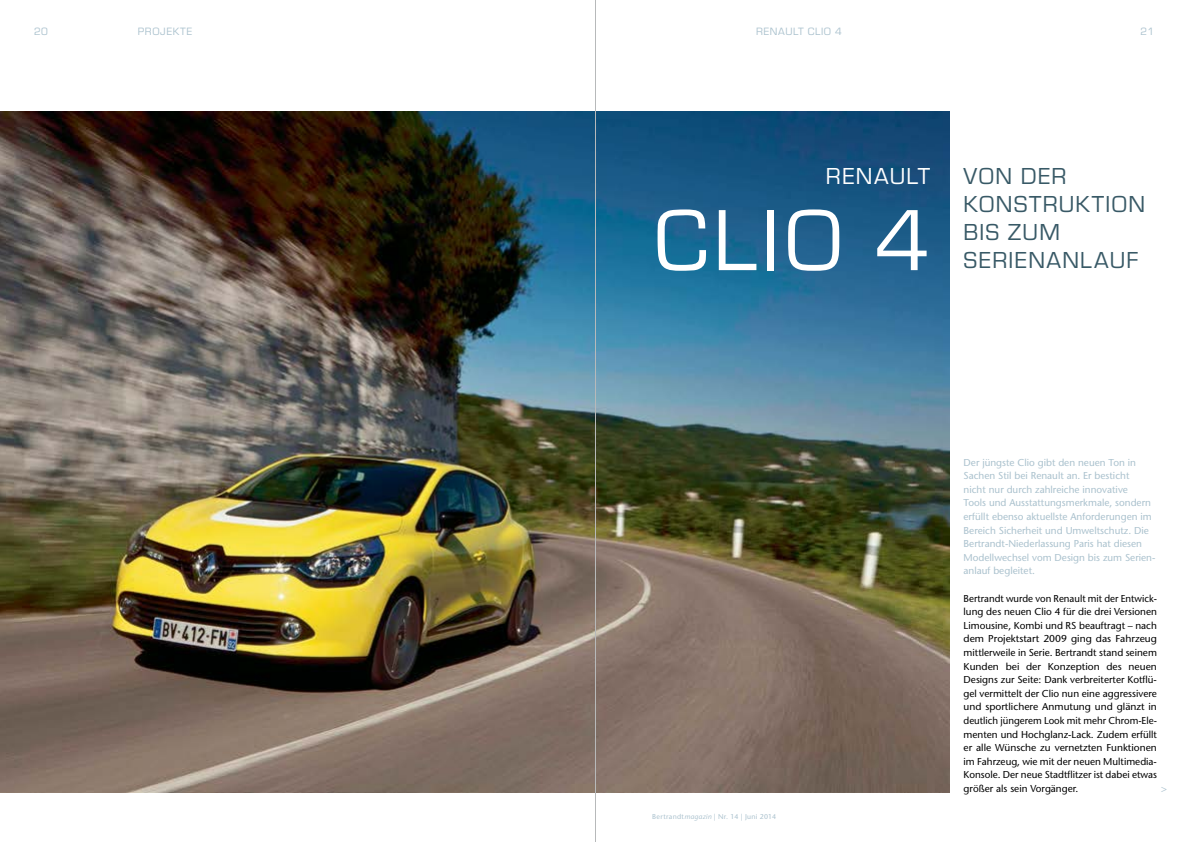
<style>
.page{position:relative;width:1191px;height:842px;background:#fff}
.page>*{position:absolute;margin:0;border:0;box-sizing:border-box;transform-origin:0 0}
.t1{font:90px "Eurostile";color:#fff}
.t2{font:24px/28px "Eurostile";letter-spacing:.05em;color:#385966}
.t3{font:24px "Eurostile";color:#fff}
.t4{font:11px "Eurostile";letter-spacing:.05em;color:#abc2ce}
.t5{font:500 10px/13.6px "Stone Sans Std";color:#000;text-align:justify}
.t6{font:500 10px/13.6px "Stone Sans Std";color:#abc2ce}
.t7{font:500 7px "Stone Sans Std";letter-spacing:.04em;color:#abc2ce}
.s1{font-style:italic}
</style>
<div class="page">
<img style="left:0;top:112px;width:949px;height:680px">
<hr style="left:595px;top:0;width:1px;height:842px;background:#b7b9ba">
<p class="t4" style="left:34px;top:26px;width:15px">20</p>
<p class="t4" style="left:138px;top:26px;width:56px">PROJEKTE</p>
<p class="t4" style="left:756px;top:26px;width:87px">RENAULT CLIO 4</p>
<p class="t4" style="left:1140px;top:26px;width:15px">21</p>
<h2 class="t3" style="left:826px;top:163px;width:16px">REN</h2>
<h2 class="t3" style="left:874px;top:163px;width:57px">AULT</h2>
<h1 class="t1" style="left:653px;top:192px;width:278px">CLIO 4</h1>
<h2 class="t2" style="left:963px;top:163px;width:183px">VON DER<br>KONSTRUKTION<br>BIS ZUM<br>SERIENANLAUF</h2>
<p class="t7" style="left:652px;top:813px;width:125px">Bertrandt<span class="s1">magazin</span> | Nr. 14 | Juni 2014</p>
<p class="t6" style="left:963px;top:455px;width:193px">Der jüngste Clio gibt den neuen Ton in Sachen Stil bei Renault an. Er besticht<br>nicht nur durch zahlreiche innovative<br>Tools und Ausstattungsmerkmale, sondern erfüllt ebenso aktuellste Anforderungen im Bereich Sicherheit und Umweltschutz. Die Bertrandt-Niederlassung Paris hat diesen Modellwechsel vom Design bis zum Serien&shy;anlauf begleitet.</p>
<p class="t5" style="left:963px;top:591px;width:195px">Bertrandt wurde von Renault mit der Entwick&shy;lung des neuen Clio 4 für die drei Versionen Limousine, Kombi und RS beauftragt – nach dem Projektstart 2009 ging das Fahrzeug mittlerweile in Serie. Bertrandt stand seinem Kunden bei der Konzeption des neuen Designs zur Seite: Dank verbreiterter Kotflü&shy;gel vermittelt der Clio nun eine aggressivere und sportlichere Anmutung und glänzt in deutlich jüngerem Look mit mehr Chrom-Ele&shy;menten und Hochglanz-Lack. Zudem erfüllt er alle Wünsche zu vernetzten Funktionen im Fahrzeug, wie mit der neuen Multimedia-Konsole. Der neue Stadtflitzer ist dabei etwas größer als sein Vorgänger.</p>
<p class="t6" style="left:1161px;top:782px;width:7px">&gt;</p>
</div>
